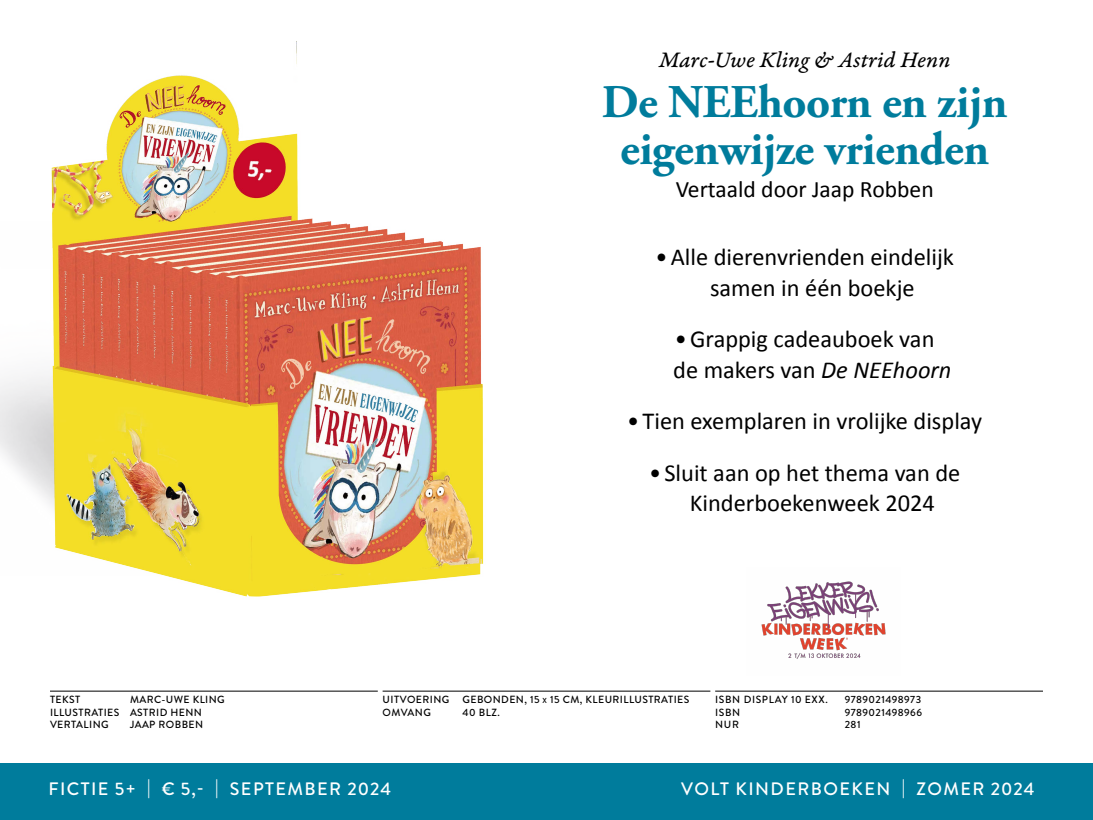
<style>
.page{position:relative;width:1093px;height:820px;background:#fff}
.page>*{position:absolute;margin:0;border:0;box-sizing:border-box;transform-origin:0 0}
.t1{font:700 46.8px/47.2px "Adobe Garamond Pro";letter-spacing:-.01em;color:#007c9c;text-align:center}
.t2{font:24.4px/30.6px "Calibri";color:#000}
.t3{font:23.6px "Calibri";color:#000}
.t4{font:23.4px "Garamond Premr Pro It Capt";color:#000}
.t5{font:500 18px "Brandon Grotesque";letter-spacing:.08em;color:#fff}
.t6{font:500 10.4px/12.5px "Brandon Grotesque";letter-spacing:.04em;color:#000}
.t7{font:500 10.4px "Brandon Grotesque";letter-spacing:.04em;color:#000}
.t8{font:500 10.4px "Brandon Grotesque";letter-spacing:.06em;color:#000}
.s1{font-style:italic}
.s2{font-size:7.28px}
</style>
<div class="page">
<div style="left:0;top:763px;width:1093px;height:56px;background:#007c9c"></div>
<img style="left:761px;top:581px;width:125px;height:78px">
<hr style="left:50px;top:690px;width:328px;height:1px;background:#000">
<hr style="left:383px;top:690px;width:327px;height:1px;background:#000">
<hr style="left:715px;top:690px;width:328px;height:1px;background:#000">
<img style="left:0;top:41px;width:484px;height:556px">
<p class="t4" style="left:659px;top:46px;width:293px">Marc-Uwe Kling &amp; Astrid Henn</p>
<h1 class="t1" style="left:602px;top:79px;width:407px">De NEEhoorn en zijn eigenwijze vrienden</h1>
<p class="t3" style="left:676px;top:174px;width:259px">Vertaald door Jaap Robben</p>
<p class="t6" style="left:50px;top:693px;width:176px;text-indent:80px">MARC-UWE KLIN G<br>ILLUSTRATIES ASTR ID H ENN<br>VERTALIN G</p>
<p class="t6" style="left:50px;top:693px;width:32px">TEKST</p>
<p class="t6" style="left:130px;top:718px;width:37px">JAAP ROBB</p>
<p class="t6" style="left:189px;top:718px;width:14px">EN</p>
<p class="t2" style="left:710px;top:242px;width:245px;text-indent:-55px">•Alle dierenvrienden eindelijk samen in één boekje</p>
<p class="t2" style="left:673px;top:324px;width:280px">•Grappig cadeauboek van de makers van <span class="s1">De NEEhoorn</span></p>
<p class="t2" style="left:627px;top:406px;width:356px">• Tien exemplaren in vrolijke display</p>
<p class="t2" style="left:690px;top:457px;width:272px;text-indent:-41px">• Sluit aan op het thema van de<br>Kinderboekenweek 2024</p>
<p class="t6" style="left:383px;top:693px;width:68px">UITVOERING</p>
<p class="t6" style="left:463px;top:693px;width:23px">GEBON</p>
<p class="t6" style="left:501px;top:693px;width:189px">DEN, 15 <span class="s2">x</span> 15 CM, KLEUR ILLUSTRATIES</p>
<p class="t6" style="left:383px;top:705px;width:50px">OMVAN G</p>
<p class="t6" style="left:463px;top:705px;width:39px">40 BLZ.</p>
<p class="t8" style="left:715px;top:692px;width:114px">ISBN DISPLAY 10 EXX.</p>
<p class="t7" style="left:845px;top:692px;width:78px">9789021498973</p>
<p class="t7" style="left:715px;top:704px;width:27px">ISBN</p>
<p class="t7" style="left:845px;top:704px;width:79px">9789021498966</p>
<p class="t7" style="left:715px;top:717px;width:25px">NUR</p>
<p class="t7" style="left:845px;top:717px;width:17px">281</p>
<p class="t5" style="left:48px;top:776px;width:344px">FICTIE 5+ | € 5,- | SEPTEMBER 2024</p>
<p class="t5" style="left:681px;top:776px;width:250px">VOLT KINDERBOEKEN | ZOMER</p>
<p class="t5" style="left:991px;top:776px;width:45px">2024</p>
</div>
